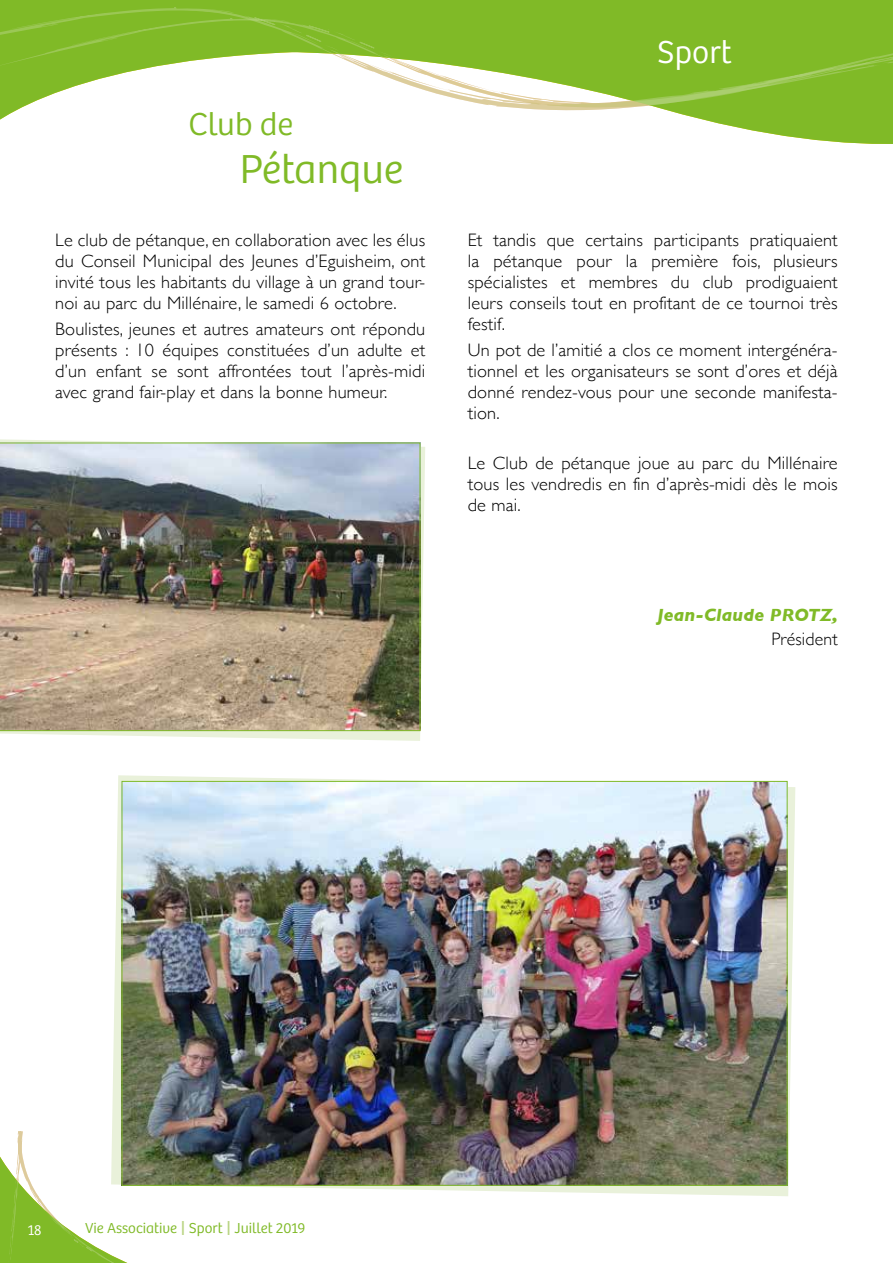
<style>
.page{position:relative;width:893px;height:1263px;background:#fff}
.page>*{position:absolute;margin:0;border:0;box-sizing:border-box;transform-origin:0 0}
.t1{font:300 42px "Bree";color:#80ba27}
.t2{font:300 33px "Bree";color:#80ba27}
.t3{font:300 33px "Bree";color:#fff}
.t4{font:300 18px/21px "Gill Sans";letter-spacing:.01em;color:#000;text-align:justify}
.t5{font:italic 700 18px "Gill Sans";letter-spacing:.01em;color:#80ba27}
.t6{font:300 15px "Bree";color:#80ba27}
.t7{font:300 15px "Bree";color:#fff}
.s1{font-size:21px;color:#bad584}
</style>
<div class="page">
<svg style="left:0;top:1131px;width:128px;height:132px"></svg>
<svg style="left:0;top:0;width:893px;height:144px"></svg>
<svg style="left:0;top:8px;width:893px;height:103px"></svg>
<svg style="left:81px;top:8px;width:312px;height:1px"></svg>
<svg style="left:0;top:9px;width:893px;height:98px;fill:#80ba27"></svg>
<svg style="left:0;top:439px;width:425px;height:302px"></svg>
<img style="left:0;top:443px;width:420px;height:288px">
<svg style="left:111px;top:775px;width:684px;height:421px"></svg>
<img style="left:124px;top:783px;width:661px;height:401px">
<h2 class="t2" style="left:189px;top:105px;width:106px">Club de</h2>
<h1 class="t1" style="left:240px;top:145px;width:165px">Pétanque</h1>
<p class="t4" style="left:55px;top:229px;width:371px">Le club de pétanque, en collaboration avec les élus du Conseil Municipal des Jeunes d’Eguisheim, ont invité tous les habitants du village à un grand tour&shy;noi au parc du Millénaire, le samedi 6 octobre.</p>
<p class="t4" style="left:55px;top:317px;width:371px">Boulistes, jeunes et autres amateurs ont répondu présents : 10 équipes constituées d’un adulte et d’un enfant se sont affrontées tout l’après-midi avec grand fair-play et dans la bonne humeur.</p>
<h2 class="t3" style="left:657px;top:33px;width:76px">Sport</h2>
<p class="t4" style="left:468px;top:229px;width:371px">Et tandis que certains participants pratiquaient la pétanque pour la première fois, plusieurs spécialistes et membres du club prodiguaient leurs conseils tout en profitant de ce tournoi très festif.</p>
<p class="t4" style="left:468px;top:338px;width:371px">Un pot de l’amitié a clos ce moment intergénéra&shy;tionnel et les organisateurs se sont d’ores et déjà donné rendez-vous pour une seconde manifesta&shy;tion.</p>
<p class="t4" style="left:468px;top:452px;width:371px">Le Club de pétanque joue au parc du Millénaire tous les vendredis en fin d’après-midi dès le mois de mai.</p>
<p class="t5" style="left:657px;top:604px;width:182px">Jean-Claude PROTZ,</p>
<p class="t4" style="left:771px;top:627px;width:68px">Président</p>
<p class="t7" style="left:28px;top:1221px;width:16px">18</p>
<p class="t6" style="left:85px;top:1220px;width:222px">Vie Associative <span class="s1">I</span> Sport <span class="s1">I</span> Juillet 2019</p>
</div>
